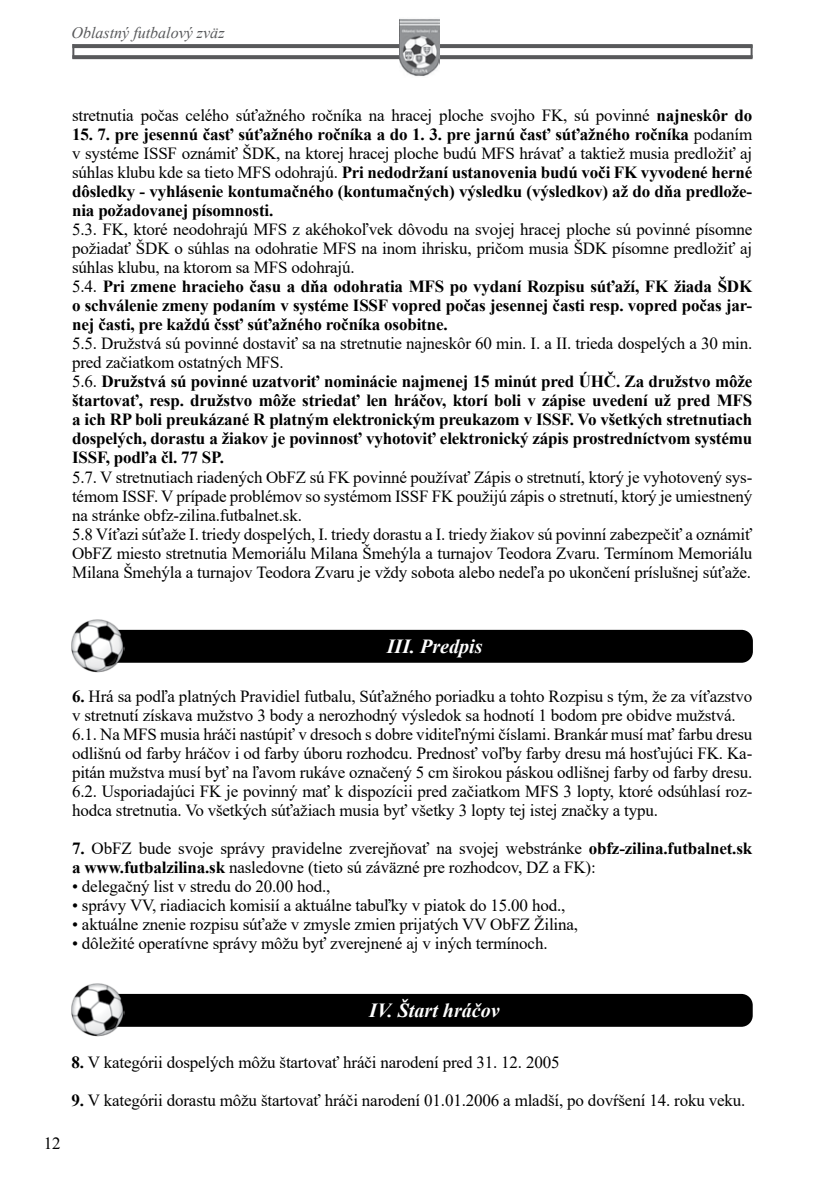
<style>
.page{position:relative;width:840px;height:1191px;background:#fff}
.page>*{position:absolute;margin:0;border:0;box-sizing:border-box;transform-origin:0 0}
.t1{font:italic 700 20px "Times New Roman";color:#fff}
.t2{font:17px/19px "Times New Roman";letter-spacing:-.01em;color:#000}
.t3{font:700 17px/19px "Times New Roman";letter-spacing:-.01em;color:#000;text-align:justify}
.t4{font:italic 16px "Times New Roman";color:#58595b}
.s1{font-weight:700}
.s2{font-weight:400}
</style>
<div class="page">
<svg style="left:74px;top:44px;width:678px;height:4px;background:#5b5c5e"></svg>
<svg style="left:74px;top:55px;width:678px;height:4px;background:#5e5f61"></svg>
<svg style="left:72px;top:44px;width:2px;height:15px"></svg>
<svg style="left:750px;top:45px;width:2px;height:13px"></svg>
<img style="left:399px;top:19px;width:40px;height:57px">
<div style="left:124px;top:630px;width:628px;height:32px;background:#000"></div>
<img style="left:72px;top:619px;width:52px;height:53px">
<div style="left:124px;top:994px;width:628px;height:32px;background:#000"></div>
<img style="left:72px;top:983px;width:52px;height:53px">
<p class="t4" style="left:71px;top:22px;width:154px">Oblastný futbalový zväz</p>
<p class="t2" style="left:72px;top:105px;width:681px">stretnutia počas celého súťažného ročníka na hracej ploche svojho FK, sú povinné <span class="s1">najneskôr do</span></p>
<p class="t3" style="left:72px;top:125px;width:681px">15. 7. pre jesennú časť súťažného ročníka a do 1. 3. pre jarnú časť súťažného ročníka <span class="s2">podaním v systéme ISSF oznámiť ŠDK, na ktorej hracej ploche budú MFS hrávať a taktiež musia predložiť aj súhlas klubu kde sa tieto MFS odohrajú.</span> Pri nedodržaní ustanovenia budú voči FK vyvodené herné dôsledky - vyhlásenie kontumačného (kontumačných) výsledku (výsledkov) až do dňa predlože&shy;nia požadovanej písomnosti.</p>
<p class="t2" style="left:72px;top:220px;width:681px">5.3. FK, ktoré neodohrajú MFS z akéhokoľvek dôvodu na svojej hracej ploche sú povinné písomne požiadať ŠDK o súhlas na odohratie MFS na inom ihrisku, pričom musia ŠDK písomne predložiť aj súhlas klubu, na ktorom sa MFS odohrajú.<br>5.4. <span class="s1">Pri zmene hracieho času a dňa odohratia MFS po vydaní Rozpisu súťaží, FK žiada ŠDK o schválenie zmeny podaním v systéme ISSF vopred počas jesennej časti resp. vopred počas jar&shy;nej časti, pre každú čssť súťažného ročníka osobitne.</span></p>
<p class="t3" style="left:72px;top:334px;width:681px;text-align:left"><span class="s2">5.5. Družstvá sú povinné dostaviť sa na stretnutie najneskôr 60 min. I. a II. trieda dospelých a 30 min. pred začiatkom ostatných MFS.<br>5.6.</span> Družstvá sú povinné uzatvoriť nominácie najmenej 15 minút pred ÚHČ. Za družstvo môže štartovať, resp. družstvo môže striedať len hráčov, ktorí boli v zápise uvedení už pred MFS a ich RP boli preukázané R platným elektronickým preukazom v ISSF. Vo všetkých stretnutiach dospelých, dorastu a žiakov je povinnosť vyhotoviť elektronický zápis prostredníctvom systému ISSF, podľa čl. 77 SP.</p>
<p class="t2" style="left:72px;top:467px;width:681px">5.7. V stretnutiach riadených ObFZ sú FK povinné používať Zápis o stretnutí, ktorý je vyhotovený sys&shy;témom ISSF. V prípade problémov so systémom ISSF FK použijú zápis o stretnutí, ktorý je umiestnený na stránke obfz-zilina.futbalnet.sk.<br>5.8 Víťazi súťaže I. triedy dospelých, I. triedy dorastu a I. triedy žiakov sú povinní zabezpečiť a oznámiť ObFZ miesto stretnutia Memoriálu Milana Šmehýla a turnajov Teodora Zvaru. Termínom Memoriálu Milana Šmehýla a turnajov Teodora Zvaru je vždy sobota alebo nedeľa po ukončení príslušnej súťaže.</p>
<p class="t1" style="left:386px;top:632px;width:97px">III. Predpis</p>
<p class="t2" style="left:72px;top:686px;width:681px"><span class="s1">6.</span> Hrá sa podľa platných Pravidiel futbalu, Súťažného poriadku a tohto Rozpisu s tým, že za víťazstvo v stretnutí získava mužstvo 3 body a nerozhodný výsledok sa hodnotí 1 bodom pre obidve mužstvá.<br>6.1. Na MFS musia hráči nastúpiť v dresoch s dobre viditeľnými číslami. Brankár musí mať farbu dresu odlišnú od farby hráčov i od farby úboru rozhodcu. Prednosť voľby farby dresu má hosťujúci FK. Ka&shy;pitán mužstva musí byť na ľavom rukáve označený 5 cm širokou páskou odlišnej farby od farby dresu.<br>6.2. Usporiadajúci FK je povinný mať k dispozícii pred začiatkom MFS 3 lopty, ktoré odsúhlasí roz&shy;hodca stretnutia. Vo všetkých súťažiach musia byť všetky 3 lopty tej istej značky a typu.</p>
<p class="t2" style="left:72px;top:838px;width:681px"><span class="s1">7.</span> ObFZ bude svoje správy pravidelne zverejňovať na svojej webstránke <span class="s1">obfz-zilina.futbalnet.sk a www.futbalzilina.sk</span> nasledovne (tieto sú záväzné pre rozhodcov, DZ a FK):</p>
<p class="t2" style="left:72px;top:876px;width:260px">• delegačný list v stredu do 20.00 hod.,</p>
<p class="t2" style="left:72px;top:895px;width:494px">• správy VV, riadiacich komisií a aktuálne tabuľky v piatok do 15.00 hod.,</p>
<p class="t2" style="left:72px;top:914px;width:507px">• aktuálne znenie rozpisu súťaže v zmysle zmien prijatých VV ObFZ Žilina,</p>
<p class="t2" style="left:72px;top:933px;width:477px">• dôležité operatívne správy môžu byť zverejnené aj v iných termínoch.</p>
<p class="t1" style="left:369px;top:996px;width:132px">IV. Štart hráčov</p>
<p class="t2" style="left:44px;top:1133px;width:18px">12</p>
<p class="t2" style="left:72px;top:1051px;width:489px"><span class="s1">8.</span> V kategórii dospelých môžu štartovať hráči narodení pred 31. 12. 2005</p>
<p class="t2" style="left:72px;top:1089px;width:675px"><span class="s1">9.</span> V kategórii dorastu môžu štartovať hráči narodení 01.01.2006 a mladší, po dovŕšení 14. roku veku.</p>
</div>
